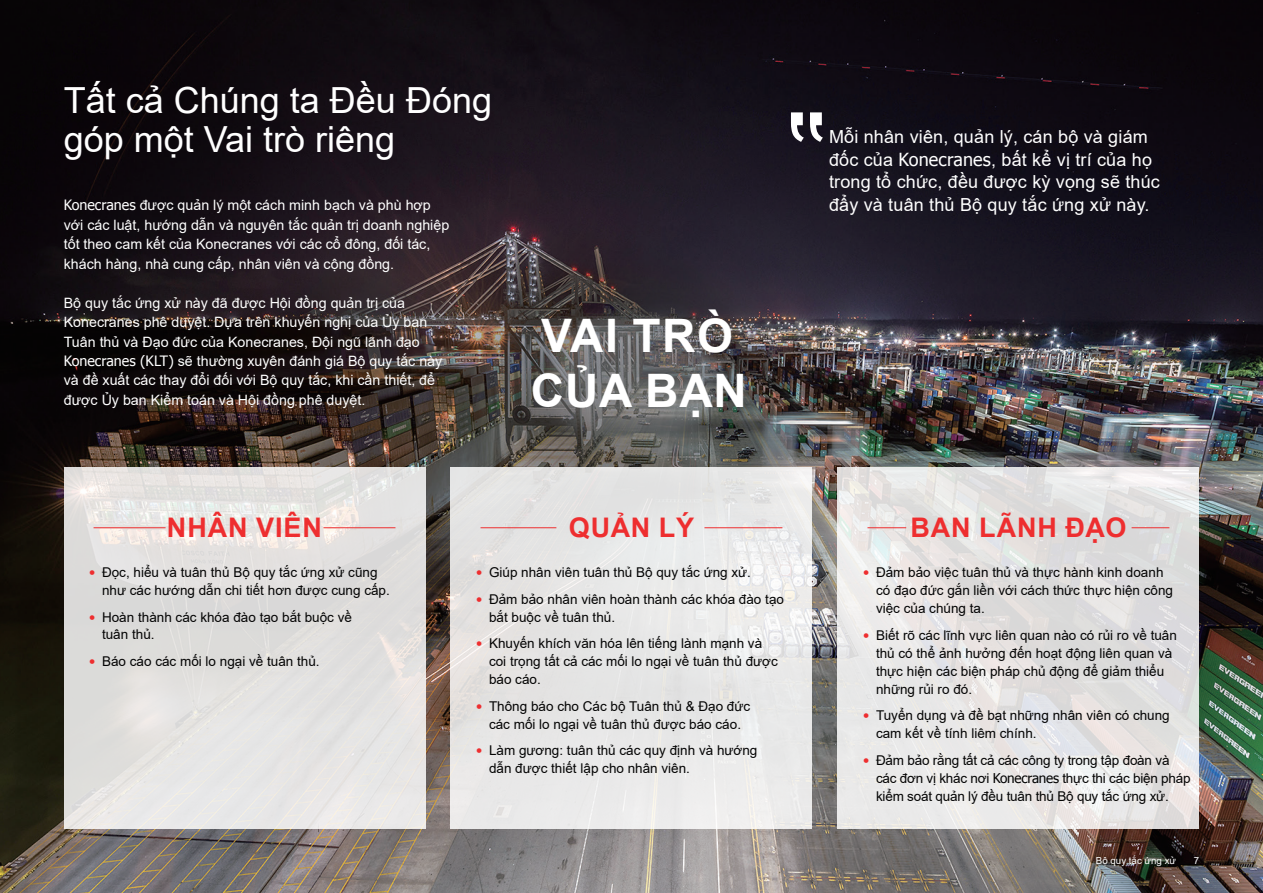
<style>
.page{position:relative;width:1263px;height:893px;background:#fff}
.page>*{position:absolute;margin:0;border:0;box-sizing:border-box;transform-origin:0 0}
.t1{font:125.7px "Arial";color:#fff}
.t2{font:700 46.2px/55.3px "Arial";letter-spacing:.02em;color:#fff}
.t3{font:36px/39px "Arial";color:#fff}
.t4{font:700 27px "Arial";letter-spacing:.035em;color:#ee2e2f}
.t5{font:18px/22.5px "Arial";letter-spacing:.01em;color:#fff}
.t6{font:14.25px/19.5px "Arial";color:#fff}
.t7{font:13.5px/18px "Arial";color:#030303}
.t8{font:9.75px "Arial";color:#fff}
.s1{font-family:"Tahoma"}
.s2{font-family:"Tahoma";color:#ee2e2f}
</style>
<div class="page">
<img style="left:0;top:0;width:1263px;height:893px">
<div style="left:64px;top:468px;width:361px;height:361px;background:#e4e2e0"></div>
<div style="left:451px;top:468px;width:361px;height:361px;background:#e8e7e7"></div>
<svg style="left:838px;top:468px;width:361px;height:361px;background:#e5e3e3"></svg>
<hr style="left:94px;top:527px;width:72px;height:1px;background:#ee2e2f">
<hr style="left:323px;top:527px;width:72px;height:1px;background:#ee2e2f">
<hr style="left:480px;top:527px;width:76px;height:1px;background:#ee2e2f">
<hr style="left:704px;top:527px;width:78px;height:1px;background:#ee2e2f">
<hr style="left:867px;top:527px;width:39px;height:1px;background:#ee2e2f">
<hr style="left:1131px;top:527px;width:38px;height:1px;background:#ee2e2f">
<h3 class="t3" style="left:64px;top:80px;width:430px">Tất cả Chúng ta Đều Đóng góp một Vai trò riêng</h3>
<p class="t6" style="left:64px;top:195px;width:387px"><span class="s1">Konecranes</span> được quản lý một cách minh bạch và phù hợp với các luật, hướng dẫn và nguyên tắc quản trị doanh nghiệp tốt theo cam kết của Konecranes với các cổ đông, đối tác, khách hàng, nhà cung cấp, nhân viên và cộng đồng.</p>
<p class="t6" style="left:64px;top:293px;width:380px">Bộ quy tắc ứng xử này đã được Hội đồng quản trị của Konecranes phê duyệt. Dựa trên khuyến nghị của Ủy ban Tuân thủ và Đạo đức của Konecranes, Đội ngũ lãnh đạo <span class="s1">Konecranes (KLT)</span> sẽ thường xuyên đánh giá Bộ quy tắc này và đề xuất các thay đổi đối với Bộ quy tắc, khi cần thiết, để được Ủy ban Kiểm toán và Hội đồng phê duyệt.</p>
<h2 class="t2" style="left:531px;top:308px;width:218px">VAI TRÒ<br>CỦA BẠN</h2>
<h1 class="t1" style="left:786px;top:73px;width:43px">‟</h1>
<h3 class="t5" style="left:829px;top:126px;width:332px">Mỗi nhân viên, quản lý, cán bộ và giám đốc của <span class="s1">Konecranes</span>, bất kể vị trí của họ trong tổ chức, đều được kỳ vọng sẽ thúc đẩy và tuân thủ Bộ quy tắc ứng xử này.</h3>
<h3 class="t4" style="left:167px;top:509px;width:157px">NHÂN VIÊN</h3>
<h3 class="t4" style="left:569px;top:509px;width:127px">QUẢN LÝ</h3>
<h3 class="t4" style="left:910px;top:509px;width:218px">BAN LÃNH ĐẠO</h3>
<p class="t7" style="left:102px;top:563px;width:289px;text-indent:-13px"><span class="s2">•</span> Đọc, hiểu và tuân thủ Bộ quy tắc ứng xử cũng như các hướng dẫn chi tiết hơn được cung cấp.</p>
<p class="t7" style="left:102px;top:608px;width:251px;text-indent:-13px"><span class="s2">•</span> Hoàn thành các khóa đào tạo bắt buộc về tuân thủ.</p>
<p class="t7" style="left:89px;top:652px;width:232px"><span class="s2">•</span> Báo cáo các mối lo ngại về tuân thủ.</p>
<p class="t7" style="left:476px;top:563px;width:276px"><span class="s2">•</span> Giúp nhân viên tuân thủ Bộ quy tắc ứng xử.</p>
<p class="t7" style="left:489px;top:590px;width:296px;text-indent:-13px"><span class="s2">•</span> Đảm bảo nhân viên hoàn thành các khóa đào tạo bắt buộc về tuân thủ.</p>
<p class="t7" style="left:489px;top:634px;width:290px;text-indent:-13px"><span class="s2">•</span> Khuyến khích văn hóa lên tiếng lành mạnh và coi trọng tất cả các mối lo ngại về tuân thủ được báo cáo.</p>
<p class="t7" style="left:476px;top:697px;width:275px;text-align:center"><span class="s2">•</span> Thông báo cho Các bộ Tuân thủ &amp; Đạo đức các mối lo ngại về tuân thủ được báo cáo.</p>
<p class="t7" style="left:489px;top:741px;width:270px;text-indent:-13px"><span class="s2">•</span> Làm gương: tuân thủ các quy định và hướng dẫn được thiết lập cho nhân viên.</p>
<p class="t7" style="left:876px;top:563px;width:299px;text-indent:-13px"><span class="s2">•</span> Đảm bảo việc tuân thủ và thực hành kinh doanh có đạo đức gắn liền với cách thức thực hiện công việc của chúng ta.</p>
<p class="t7" style="left:876px;top:626px;width:302px;text-indent:-13px"><span class="s2">•</span> Biết rõ các lĩnh vực liên quan nào có rủi ro về tuân thủ có thể ảnh hưởng đến hoạt động liên quan và thực hiện các biện pháp chủ động để giảm thiểu những rủi ro đó.</p>
<p class="t7" style="left:876px;top:706px;width:295px;text-indent:-13px"><span class="s2">•</span> Tuyển dụng và đề bạt những nhân viên có chung cam kết về tính liêm chính.</p>
<p class="t7" style="left:876px;top:751px;width:316px;text-indent:-13px"><span class="s2">•</span> Đảm bảo rằng tất cả các công ty trong tập đoàn và các đơn vị khác nơi <span class="s1">Konecranes</span> thực thi các biện pháp kiểm soát quản lý đều tuân thủ Bộ quy tắc ứng xử.</p>
<p class="t8" style="left:1096px;top:853px;width:82px">Bộ quy tắc ứng xử</p>
<p class="t8" style="left:1194px;top:853px;width:7px">7</p>
</div>
